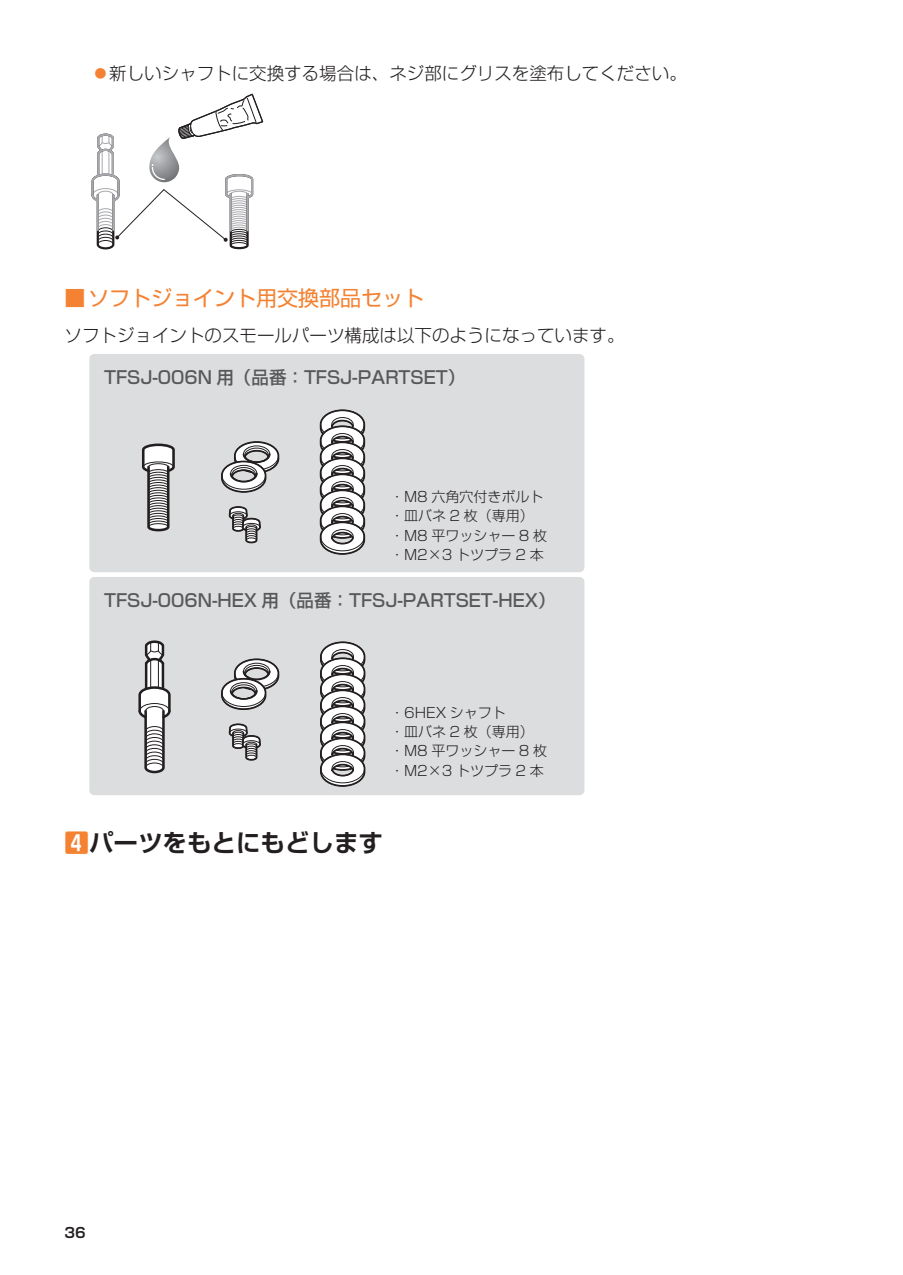
<style>
.page{position:relative;width:903px;height:1275px;background:#fff}
.page>*{position:absolute;margin:0;border:0;box-sizing:border-box;transform-origin:0 0}
.t1{font:700 24.5px "Shin Go Pro De";color:#231f20}
.t2{font:21px "Shin Go Pro";color:#f48232}
.t3{font:300 17.5px "Shin Go Pro";color:#231f20}
.t4{font:500 17.5px "Shin Go Pro";color:#57585a}
.t5{font:300 14px/19.2px "Shin Go Pro";color:#231f20}
.t6{font:700 14px "Shin Go Pro De";color:#231f20}
.s1{font-weight:400;color:#f48232}
.s2{font-weight:300}
.s3{color:#f48232}
</style>
<div class="page">
<svg style="left:91px;top:93px;width:173px;height:157px"></svg>
<div style="left:89px;top:354px;width:495px;height:218px;background:#dcdddf;border-radius:5px"></div>
<div style="left:89px;top:577px;width:495px;height:218px;background:#dcdddf;border-radius:5px"></div>
<svg style="left:320px;top:641px;width:46px;height:146px;background:#b5b4b5"></svg>
<div style="left:331px;top:764px;width:23px;height:12px;border:2px solid #231f20;border-radius:50%"></div>
<svg style="left:221px;top:441px;width:59px;height:52px"></svg>
<svg style="left:221px;top:658px;width:59px;height:52px"></svg>
<svg style="left:228px;top:506px;width:33px;height:38px"></svg>
<svg style="left:228px;top:723px;width:33px;height:38px"></svg>
<svg style="left:138px;top:640px;width:33px;height:134px"></svg>
<svg style="left:142px;top:443px;width:33px;height:89px"></svg>
<svg style="left:319px;top:409px;width:47px;height:146px;background:#b6b5b6"></svg>
<div style="left:331px;top:532px;width:23px;height:12px;border:2px solid #231f20;border-radius:50%"></div>
<p class="t3" style="left:92px;top:59px;width:597px"><span class="s1">⿟</span>新しいシャフトに交換する場合は、ネジ部にグリスを塗布してください。</p>
<h2 class="t2" style="left:64px;top:281px;width:361px"><span class="s2">■</span>ソフトジョイント用交換部品セット</h2>
<p class="t3" style="left:64px;top:321px;width:562px">ソフトジョイントのスモールパーツ構成は以下のようになっています。</p>
<p class="t4" style="left:104px;top:363px;width:363px">TFSJ-006N 用（品番：TFSJ-PARTSET）</p>
<p class="t5" style="left:390px;top:485px;width:158px">・M8 六角穴付きボルト・皿バネ 2 枚（専用）・M8 平ワッシャー 8 枚・M2×3 トツプラ 2 本</p>
<p class="t4" style="left:104px;top:586px;width:453px">TFSJ-006N-HEX 用（品番：TFSJ-PARTSET-HEX）</p>
<p class="t5" style="left:390px;top:701px;width:158px">・6HEX シャフト<br>・皿バネ 2 枚（専用）・M8 平ワッシャー 8 枚・M2×3 トツプラ 2 本</p>
<h1 class="t1" style="left:64px;top:823px;width:320px"><span class="s3">4</span>パーツをもとにもどします</h1>
<p class="t6" style="left:64px;top:1221px;width:23px">36</p>
</div>
